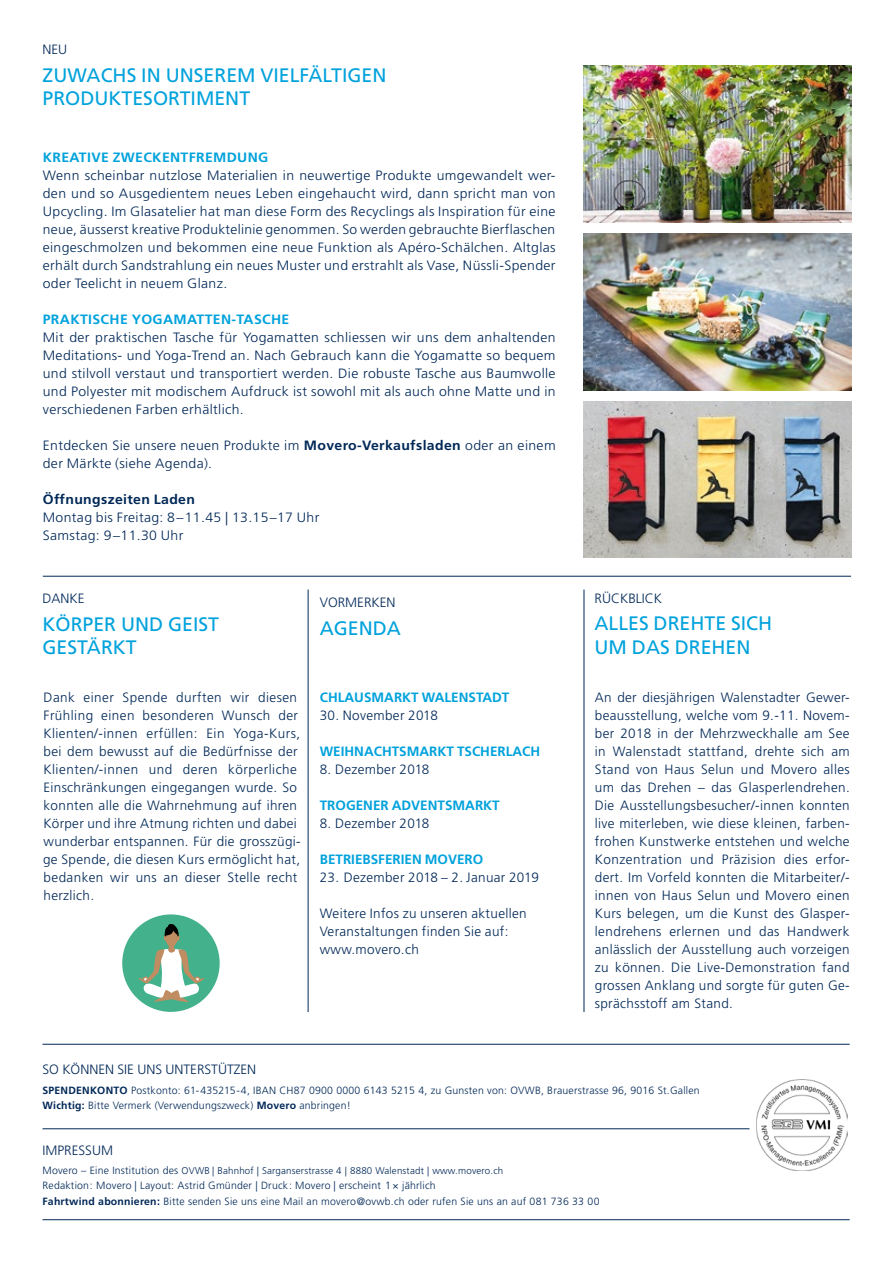
<style>
.page{position:relative;width:893px;height:1263px;background:#fff}
.page>*{position:absolute;margin:0;border:0;box-sizing:border-box;transform-origin:0 0}
.t1{font:19.5px/23.4px "Frutiger LT Std";color:#00a2dc}
.t2{font:300 13.5px/18px "Frutiger LT Std";letter-spacing:.025em;color:#002857}
.t3{font:300 13.5px/18px "Frutiger LT Std";letter-spacing:.025em;color:#002857;text-align:justify;scale:1.04 1}
.t4{font:700 13.5px "Frutiger LT Std";color:#00a2dc}
.t5{font:300 13.5px "Frutiger LT Std";color:#002857}
.t6{font:700 13.5px "Frutiger LT Std";letter-spacing:.025em;color:#00a2dc;scale:1.04 1}
.t7{font:700 13.5px "Frutiger LT Std";letter-spacing:.025em;color:#002857;scale:1.04 1}
.t8{font:300 10.5px/15px "Frutiger LT Std";letter-spacing:.02em;color:#002857}
.t9{font:300 9.75px "Frutiger LT Std";letter-spacing:.02em;color:#002857}
.s1{font-weight:700}
.s2{font-size:10.5px}
</style>
<div class="page">
<img style="left:584px;top:66px;width:267px;height:156px">
<hr style="left:43px;top:1128px;width:751px;height:1px;background:#002857">
<hr style="left:43px;top:1219px;width:807px;height:1px;background:#002857">
<hr style="left:43px;top:1044px;width:807px;height:1px;background:#002857">
<hr style="left:43px;top:576px;width:808px;height:1px;background:#002857">
<div style="left:749px;top:1071px;width:106px;height:106px;background:#fff;border-radius:50%"></div>
<img style="left:756px;top:1079px;width:92px;height:92px">
<img style="left:584px;top:401px;width:267px;height:157px">
<img style="left:584px;top:234px;width:267px;height:156px">
<hr style="left:308px;top:589px;width:1px;height:423px;background:#002857">
<hr style="left:584px;top:589px;width:1px;height:423px;background:#002857">
<div style="left:122px;top:914px;width:98px;height:98px;background:#43b18c;border-radius:50%"></div>
<svg style="left:138px;top:924px;width:66px;height:78px"></svg>
<p class="t2" style="left:43px;top:41px;width:26px">NEU</p>
<h1 class="t1" style="left:43px;top:63px;width:345px">ZUWACHS IN UNSEREM VIELFÄLTIGEN<br>PRODUKTESORTIMENT</h1>
<p class="t6" style="left:43px;top:149px;width:218px">KREATIVE ZWECKENTFREMDUNG</p>
<p class="t3" style="left:43px;top:167px;width:495px">Wenn scheinbar nutzlose Materialien in neuwertige Produkte umgewandelt wer&shy;den und so Ausgedientem neues Leben eingehaucht wird, dann spricht man von Upcycling. Im Glasatelier hat man diese Form des Recyclings als Inspiration für eine neue, äusserst kreative Produktelinie genommen. So werden gebrauchte Bierflaschen eingeschmolzen und bekommen eine neue Funktion als Apéro-Schälchen. Altglas erhält durch Sandstrahlung ein neues Muster und erstrahlt als Vase, Nüssli-Spender oder Teelicht in neuem Glanz.</p>
<p class="t6" style="left:43px;top:311px;width:239px">PRAKTISCHE YOGAMATTEN-TASCHE</p>
<p class="t3" style="left:43px;top:329px;width:495px">Mit der praktischen Tasche für Yogamatten schliessen wir uns dem anhaltenden Meditations- und Yoga-Trend an. Nach Gebrauch kann die Yogamatte so bequem und stilvoll verstaut und transportiert werden. Die robuste Tasche aus Baumwolle und Polyester mit modischem Aufdruck ist sowohl mit als auch ohne Matte und in verschiedenen Farben erhältlich.</p>
<p class="t3" style="left:43px;top:436px;width:495px">Entdecken Sie unsere neuen Produkte im <span class="s1">Movero-Verkaufsladen</span> oder an einem der Märkte (siehe Agenda).</p>
<p class="t7" style="left:43px;top:491px;width:148px">Öffnungszeiten Laden</p>
<p class="t3" style="left:43px;top:508px;width:267px">Montag bis Freitag: 8–11.45 | 13.15–17 Uhr<br>Samstag: 9–11.30 Uhr</p>
<p class="t2" style="left:43px;top:589px;width:44px">DANKE</p>
<h1 class="t1" style="left:43px;top:612px;width:178px">KÖRPER UND GEIST<br>GESTÄRKT</h1>
<p class="t2" style="left:43px;top:688px;width:259px">Dank einer Spende durften wir diesen Frühling einen besonderen Wunsch der Klienten/-innen erfüllen: Ein Yoga-Kurs, bei dem bewusst auf die Bedürfnisse der Klienten/-innen und deren körperliche Einschränkungen eingegangen wurde. So konnten alle die Wahrnehmung auf ihren Körper und ihre Atmung richten und dabei wunderbar entspannen. Für die grosszügi&shy;ge Spende, die diesen Kurs ermöglicht hat, bedanken wir uns an dieser Stelle recht herzlich.</p>
<p class="t5" style="left:320px;top:595px;width:77px">VORMERKEN</p>
<h1 class="t1" style="left:320px;top:616px;width:83px">AGENDA</h1>
<p class="t4" style="left:320px;top:689px;width:191px">CHLAUSMARKT WALENSTADT</p>
<p class="t2" style="left:320px;top:706px;width:120px">30. November 2018</p>
<p class="t4" style="left:320px;top:743px;width:222px">WEIHNACHTSMARKT TSCHERLACH</p>
<p class="t2" style="left:320px;top:760px;width:111px">8. Dezember 2018</p>
<p class="t4" style="left:320px;top:797px;width:182px">TROGENER ADVENTSMARKT</p>
<p class="t2" style="left:320px;top:814px;width:111px">8. Dezember 2018</p>
<p class="t4" style="left:320px;top:851px;width:165px">BETRIEBSFERIEN MOVERO</p>
<p class="t2" style="left:320px;top:868px;width:221px">23. Dezember 2018 – 2. Januar 2019</p>
<p class="t2" style="left:320px;top:904px;width:208px">Weitere Infos zu unseren aktuellen<br>Veranstaltungen finden Sie auf: www.movero.ch</p>
<p class="t5" style="left:595px;top:590px;width:69px">RÜCKBLICK</p>
<h1 class="t1" style="left:595px;top:612px;width:179px">ALLES DREHTE SICH<br>UM DAS DREHEN</h1>
<p class="t2" style="left:595px;top:688px;width:256px;text-align:justify">An der diesjährigen Walenstadter Gewer&shy;beausstellung, welche vom 9.-11. Novem&shy;ber 2018 in der Mehrzweckhalle am See in Walenstadt stattfand, drehte sich am Stand von Haus Selun und Movero alles um das Drehen – das Glasperlendrehen.<br>Die Ausstellungsbesucher/-innen konnten live miterleben, wie diese kleinen, farben&shy;frohen Kunstwerke entstehen und welche Konzentration und Präzision dies erfor&shy;dert. Im Vorfeld konnten die Mitarbeiter/- innen von Haus Selun und Movero einen Kurs belegen, um die Kunst des Glasper&shy;lendrehens erlernen und das Handwerk anlässlich der Ausstellung auch vorzeigen zu können. Die Live-Demonstration fand grossen Anklang und sorgte für guten Ge&shy;sprächsstoff am Stand.</p>
<p class="t5" style="left:43px;top:1062px;width:215px">SO KÖNNEN SIE UNS UNTERSTÜTZEN</p>
<p class="t8" style="left:43px;top:1082px;width:659px"><span class="s1">SPENDENKONTO</span> Postkonto: 61-435215-4, IBAN CH87 0900 0000 6143 5215 4, zu Gunsten von: OVWB, Brauerstrasse 96, 9016 St.Gallen<br><span class="s1">Wichtig:</span> Bitte Vermerk (Verwendungszweck) <span class="s1">Movero</span> anbringen!</p>
<p class="t5" style="left:43px;top:1143px;width:72px">IMPRESSUM</p>
<p class="t9" style="left:43px;top:1165px;width:462px"><span class="s2">Movero – Eine Institution des</span> OVWB | Bahnhof | Sarganserstrasse 4 | 8880 Walenstadt | www.movero.ch</p>
<p class="t8" style="left:43px;top:1178px;width:558px">Redaktion: Movero | Layout: Astrid Gmünder | Druck: Movero | erscheint 1 × jährlich<br><span class="s1">Fahrtwind abonnieren:</span> Bitte senden Sie uns eine Mail an movero@ovwb.ch oder rufen Sie uns an auf 081 736 33 00</p>
</div>
